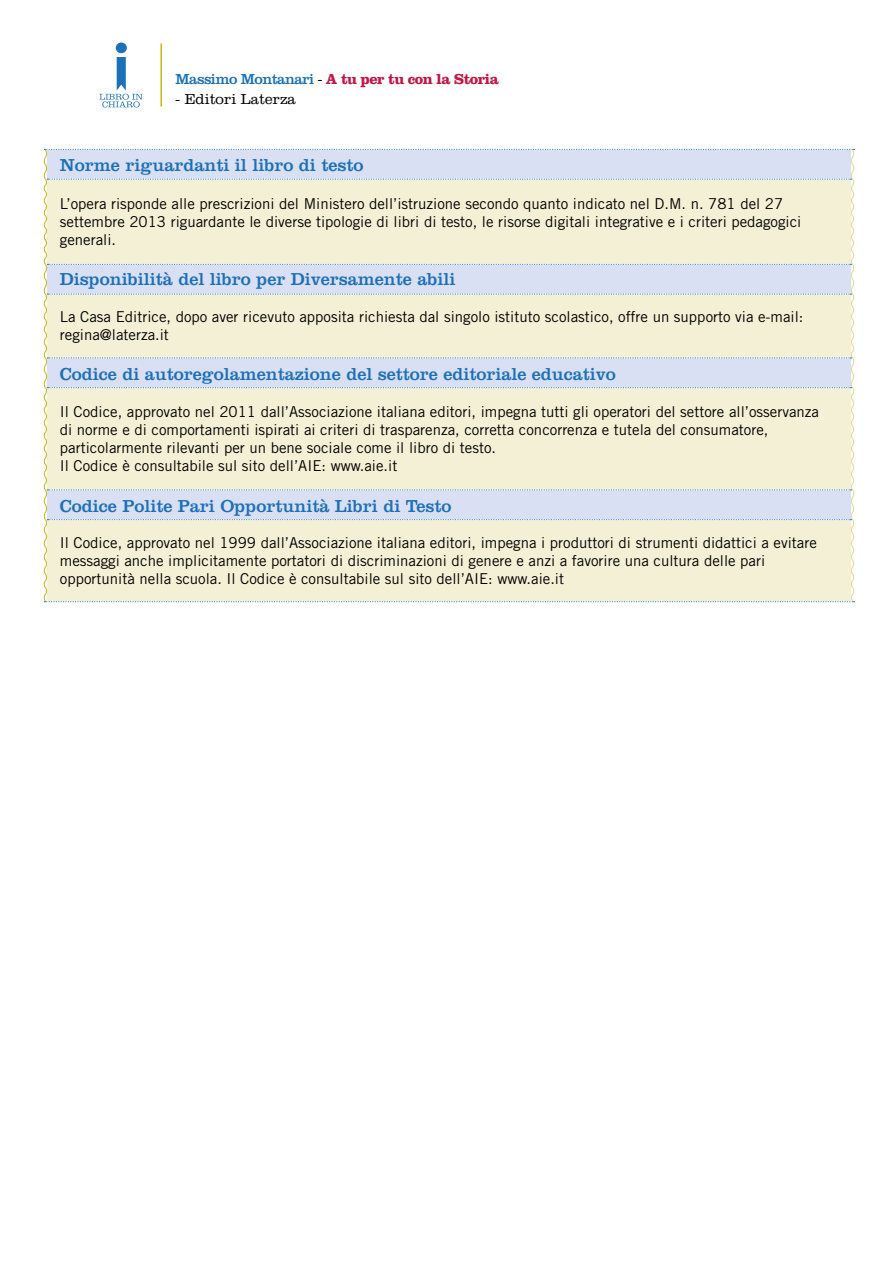
<style>
.page{position:relative;width:893px;height:1263px;background:#fff}
.page>*{position:absolute;margin:0;border:0;box-sizing:border-box;transform-origin:0 0}
.t1{font:18px "Clarendon";color:#1d71b8}
.t2{font:15px/18px "Trade Gothic LT Std";color:#000}
.t3{font:700 15px "Clarendon";letter-spacing:-.035em;color:#c51545}
.t4{font:300 15px "Clarendon";color:#000}
.s1{font-weight:400;color:#1d71b8}
.s2{font-weight:300;color:#000}
</style>
<div class="page">
<hr style="left:160px;top:43px;width:2px;height:64px;background:#c5b614">
<div style="left:116px;top:43px;width:11px;height:10px;background:#1d71b8;border-radius:50%"></div>
<svg style="left:99px;top:57px;width:44px;height:50px"></svg>
<svg style="left:43px;top:149px;width:812px;height:453px;background:#ecebdd"></svg>
<p class="t3" style="left:176px;top:70px;width:325px"><span class="s1">Massimo Montanari</span> <span class="s2">-</span> A tu per tu con la Storia</p>
<p class="t4" style="left:176px;top:90px;width:122px">- Editori Laterza</p>
<p class="t1" style="left:60px;top:155px;width:305px">Norme riguardanti il libro di testo</p>
<p class="t2" style="left:60px;top:195px;width:743px">L’opera risponde alle prescrizioni del Ministero dell’istruzione secondo quanto indicato nel D.M. n. 781 del 27 settembre 2013 riguardante le diverse tipologie di libri di testo, le risorse digitali integrative e i criteri pedagogici generali.</p>
<p class="t1" style="left:60px;top:268px;width:397px">Disponibilità del libro per Diversamente abili</p>
<p class="t2" style="left:60px;top:308px;width:745px">La Casa Editrice, dopo aver ricevuto apposita richiesta dal singolo istituto scolastico, offre un supporto via e-mail: regina@laterza.it</p>
<p class="t1" style="left:60px;top:363px;width:558px">Codice di autoregolamentazione del settore editoriale educativo</p>
<p class="t2" style="left:60px;top:403px;width:761px">Il Codice, approvato nel 2011 dall’Associazione italiana editori, impegna tutti gli operatori del settore all’osservanza di norme e di comportamenti ispirati ai criteri di trasparenza, corretta concorrenza e tutela del consumatore, particolarmente rilevanti per un bene sociale come il libro di testo.<br>Il Codice è consultabile sul sito dell’AIE: www.aie.it</p>
<p class="t1" style="left:60px;top:495px;width:393px">Codice Polite Pari Opportunità Libri di Testo</p>
<p class="t2" style="left:60px;top:534px;width:758px">Il Codice, approvato nel 1999 dall’Associazione italiana editori, impegna i produttori di strumenti didattici a evitare messaggi anche implicitamente portatori di discriminazioni di genere e anzi a favorire una cultura delle pari opportunità nella scuola. Il Codice è consultabile sul sito dell’AIE: www.aie.it</p>
</div>
